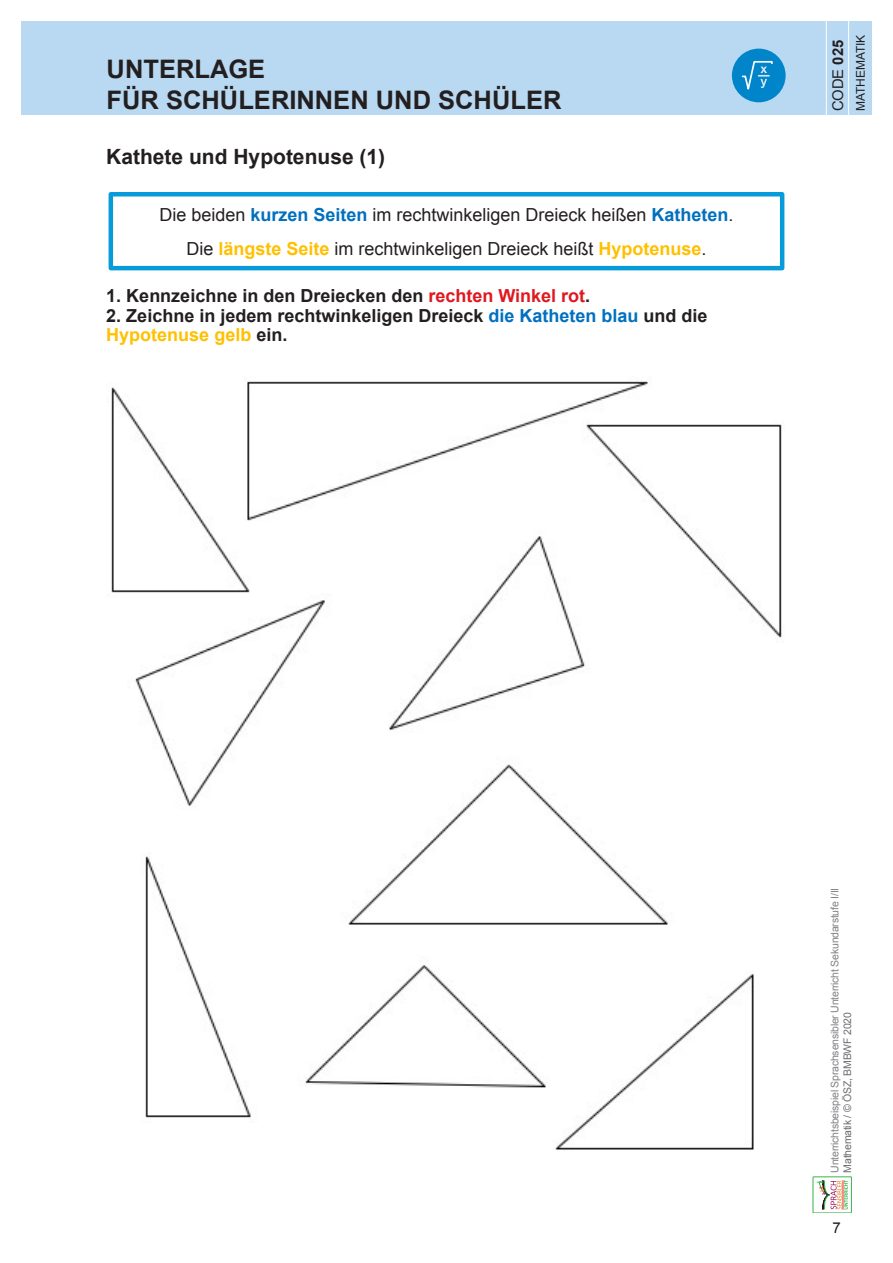
<style>
.page{position:relative;width:893px;height:1263px;background:#fff}
.page>*{position:absolute;margin:0;border:0;box-sizing:border-box;transform-origin:0 0}
.t1{font:700 25.5px "Arial";color:#231f20}
.t2{font:700 21px "Arial";color:#231f20}
.t3{font:700 18px/19.5px "Arial";color:#231f20}
.t4{font:18px "Arial";color:#231f20}
.t5{font:15px "Arial";color:#231f20}
.t6{font:14.85px "Arial";color:#231f20}
.t7{font:12px "Arial";color:#231f20}
.t8{font:10.5px "Arial";letter-spacing:-.02em;color:#808285}
.t9{font:10.5px "Arial";letter-spacing:-.02em;color:#6c6d70}
.s1{font-weight:700;color:#0070c0}
.s2{font-weight:700;color:#ffc000}
.s3{color:#de1920}
.s4{color:#0070c0}
.s5{color:#ffc000}
.s6{font-weight:700}
</style>
<div class="page">
<div style="left:813px;top:1177px;width:38px;height:36px;border:1px solid #3ab54a"></div>
<svg style="left:817px;top:1180px;width:31px;height:30px"></svg>
<div style="left:109px;top:192px;width:675px;height:78px;border:4px solid #079bda"></div>
<img style="left:111px;top:387px;width:139px;height:206px">
<img style="left:244px;top:381px;width:404px;height:144px">
<img style="left:135px;top:595px;width:194px;height:211px">
<img style="left:389px;top:536px;width:196px;height:194px">
<img style="left:581px;top:419px;width:201px;height:224px">
<img style="left:348px;top:764px;width:320px;height:161px">
<img style="left:555px;top:973px;width:199px;height:177px">
<img style="left:305px;top:965px;width:241px;height:123px">
<img style="left:145px;top:856px;width:106px;height:262px">
<div style="left:21px;top:21px;width:851px;height:94px;background:#b8d9f1"></div>
<hr style="left:848px;top:20px;width:1px;height:127px;background:#fff">
<hr style="left:826px;top:20px;width:1px;height:127px;background:#fff">
<div style="left:732px;top:49px;width:54px;height:53px;background:#0084ca;border-radius:50%"></div>
<svg style="left:741px;top:60px;width:32px;height:36px"></svg>
<p class="t1" style="left:107px;top:52px;width:160px">UNTERLAGE</p>
<p class="t1" style="left:107px;top:83px;width:456px">FÜR SCHÜLERINNEN UND SCHÜLER</p>
<p class="t2" style="left:106px;top:143px;width:280px">Kathete und Hypotenuse (1)</p>
<p class="t4" style="left:159px;top:202px;width:576px">Die beiden <span class="s1">kurzen Seiten</span> im rechtwinkeligen Dreieck heißen <span class="s1">Katheten</span>.</p>
<p class="t4" style="left:186px;top:237px;width:522px">Die <span class="s2">längste Seite</span> im rechtwinkeligen Dreieck heißt <span class="s2">Hypotenuse</span>.</p>
<p class="t3" style="left:106px;top:287px;width:485px">1. Kennzeichne in den Dreiecken den <span class="s3">rechten Winkel rot</span>.</p>
<p class="t3" style="left:106px;top:306px;width:603px">2. Zeichne in jedem rechtwinkeligen Dreieck <span class="s4">die Katheten blau</span> und die<br><span class="s5">Hypotenuse gelb</span> ein.</p>
<p class="t6" style="left:828px;top:111px;width:73px;rotate:-90deg">CODE <span class="s6">025</span></p>
<p class="t7" style="left:853px;top:111px;width:78px;rotate:-90deg">MATHEMATIK</p>
<p class="t8" style="left:828px;top:1172px;width:286px;rotate:-90deg">Unterrichtsbeispiel Sprachsensibler Unterricht Sekundarstufe I/II</p>
<p class="t9" style="left:840px;top:1172px;width:162px;rotate:-90deg">Mathematik / © ÖSZ, BMBWF 2020</p>
<p class="t5" style="left:832px;top:1218px;width:10px">7</p>
</div>
